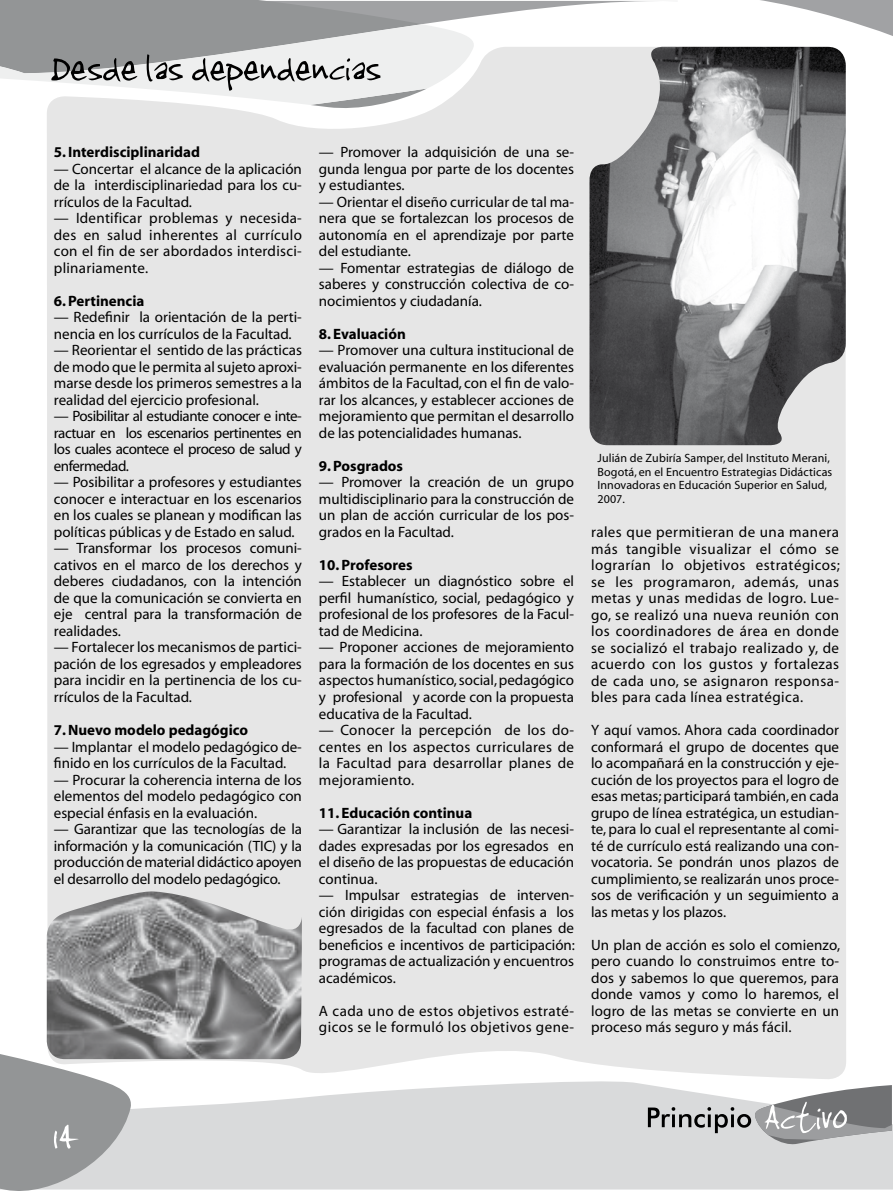
<style>
.page{position:relative;width:893px;height:1191px;background:#fff}
.page>*{position:absolute;margin:0;border:0;box-sizing:border-box;transform-origin:0 0}
.t1{font:52.5px "Jenkinsv 20";color:#000}
.t2{font:52.5px "Jenkinsv 20";color:#fff}
.t3{font:15px/16.5px "Myriad";color:#000;text-align:justify}
.t4{font:700 15px "Myriad";color:#000}
.t5{font:15px/16.5px "Myriad";letter-spacing:.03em;color:#000}
.t6{font:12px/13.5px "Myriad";letter-spacing:.01em;color:#000}
</style>
<div class="page">
<svg style="left:134px;top:1081px;width:514px;height:108px;background:#ddddde"></svg>
<svg style="left:0;top:1054px;width:134px;height:137px;background:#a3a5a6"></svg>
<svg style="left:477px;top:1px;width:187px;height:46px"></svg>
<svg style="left:0;top:0;width:477px;height:81px;background:#a3a5a6"></svg>
<svg style="left:664px;top:0;width:229px;height:47px"></svg>
<svg style="left:648px;top:1085px;width:245px;height:104px;background:#c4c5c6"></svg>
<div style="left:47px;top:47px;width:799px;height:1033px;background:#e6e6e6"></div>
<img style="left:589px;top:47px;width:257px;height:398px">
<img style="left:47px;top:890px;width:254px;height:169px">
<h1 class="t1" style="left:49px;top:38px;width:331px">Desde las dependencias</h1>
<p class="t4" style="left:54px;top:144px;width:148px">5. Interdisciplinaridad</p>
<p class="t3" style="left:54px;top:161px;width:250px">— Concertar el alcance de la aplicación de la interdisciplinariedad para los cu&shy;rrículos de la Facultad.</p>
<p class="t3" style="left:54px;top:211px;width:250px">— Identificar problemas y necesida&shy;des en salud inherentes al currículo con el fin de ser abordados interdisci&shy;plinariamente.</p>
<p class="t4" style="left:54px;top:293px;width:92px">6. Pertinencia</p>
<p class="t3" style="left:54px;top:310px;width:250px">— Redefinir la orientación de la perti&shy;nencia en los currículos de la Facultad.</p>
<p class="t3" style="left:54px;top:343px;width:250px">— Reorientar el sentido de las prácticas de modo que le permita al sujeto aproxi&shy;marse desde los primeros semestres a la realidad del ejercicio profesional.</p>
<p class="t3" style="left:54px;top:409px;width:250px">— Posibilitar al estudiante conocer e inte&shy;ractuar en los escenarios pertinentes en los cuales acontece el proceso de salud y enfermedad.</p>
<p class="t3" style="left:54px;top:475px;width:250px">— Posibilitar a profesores y estudiantes conocer e interactuar en los escenarios en los cuales se planean y modifican las políticas públicas y de Estado en salud.</p>
<p class="t3" style="left:54px;top:541px;width:250px">— Transformar los procesos comuni&shy;cativos en el marco de los derechos y deberes ciudadanos, con la intención de que la comunicación se convierta en eje central para la transformación de realidades.</p>
<p class="t3" style="left:54px;top:640px;width:250px">— Fortalecer los mecanismos de partici&shy;pación de los egresados y empleadores para incidir en la pertinencia de los cu&shy;rrículos de la Facultad.</p>
<p class="t4" style="left:54px;top:722px;width:196px">7. Nuevo modelo pedagógico</p>
<p class="t3" style="left:54px;top:739px;width:250px">— Implantar el modelo pedagógico de&shy;finido en los currículos de la Facultad.</p>
<p class="t3" style="left:54px;top:772px;width:250px">— Procurar la coherencia interna de los elementos del modelo pedagógico con especial énfasis en la evaluación.</p>
<p class="t3" style="left:54px;top:821px;width:250px">— Garantizar que las tecnologías de la información y la comunicación (TIC) y la producción de material didáctico apoyen el desarrollo del modelo pedagógico.</p>
<p class="t3" style="left:319px;top:145px;width:257px">— Promover la adquisición de una se&shy;gunda lengua por parte de los docentes y estudiantes.</p>
<p class="t3" style="left:319px;top:194px;width:257px">— Orientar el diseño curricular de tal ma&shy;nera que se fortalezcan los procesos de autonomía en el aprendizaje por parte del estudiante.</p>
<p class="t3" style="left:319px;top:260px;width:257px">— Fomentar estrategias de diálogo de saberes y construcción colectiva de co&shy;nocimientos y ciudadanía.</p>
<p class="t4" style="left:319px;top:326px;width:88px">8. Evaluación</p>
<p class="t3" style="left:319px;top:343px;width:257px">— Promover una cultura institucional de evaluación permanente en los diferentes ámbitos de la Facultad, con el fin de valo&shy;rar los alcances, y establecer acciones de mejoramiento que permitan el desarrollo de las potencialidades humanas.</p>
<p class="t4" style="left:319px;top:458px;width:86px">9. Posgrados</p>
<p class="t3" style="left:319px;top:475px;width:257px">— Promover la creación de un grupo multidisciplinario para la construcción de un plan de acción curricular de los pos&shy;grados en la Facultad.</p>
<p class="t4" style="left:319px;top:557px;width:95px">10. Profesores</p>
<p class="t3" style="left:319px;top:574px;width:257px">— Establecer un diagnóstico sobre el perfil humanístico, social, pedagógico y profesional de los profesores de la Facul&shy;tad de Medicina.</p>
<p class="t3" style="left:319px;top:640px;width:257px">— Proponer acciones de mejoramiento para la formación de los docentes en sus aspectos humanístico, social, pedagógico y profesional y acorde con la propuesta educativa de la Facultad.</p>
<p class="t3" style="left:319px;top:722px;width:257px">— Conocer la percepción de los do&shy;centes en los aspectos curriculares de la Facultad para desarrollar planes de mejoramiento.</p>
<p class="t4" style="left:319px;top:804px;width:155px">11. Educación continua</p>
<p class="t3" style="left:319px;top:821px;width:257px">— Garantizar la inclusión de las necesi&shy;dades expresadas por los egresados en el diseño de las propuestas de educación continua.</p>
<p class="t3" style="left:319px;top:887px;width:258px">— Impulsar estrategias de interven&shy;ción dirigidas con especial énfasis a los egresados de la facultad con planes de beneficios e incentivos de participación: programas de actualización y encuentros académicos.</p>
<p class="t5" style="left:319px;top:1003px;width:257px">A cada uno de estos objetivos estraté&shy;gicos se le formuló los objetivos gene-</p>
<p class="t6" style="left:597px;top:452px;width:236px">Julián de Zubiría Samper, del Instituto Merani, Bogotá, en el Encuentro Estrategias Didácticas Innovadoras en Educación Superior en Salud, 2007.</p>
<p class="t3" style="left:591px;top:524px;width:250px">rales que permitieran de una manera más tangible visualizar el cómo se lograrían lo objetivos estratégicos; se les programaron, además, unas metas y unas medidas de logro. Lue&shy;go, se realizó una nueva reunión con los coordinadores de área en donde se socializó el trabajo realizado y, de acuerdo con los gustos y fortalezas de cada uno, se asignaron responsa&shy;bles para cada línea estratégica.</p>
<p class="t3" style="left:591px;top:722px;width:250px">Y aquí vamos. Ahora cada coordinador conformará el grupo de docentes que lo acompañará en la construcción y eje&shy;cución de los proyectos para el logro de esas metas; participará también, en cada grupo de línea estratégica, un estudian&shy;te, para lo cual el representante al comi&shy;té de currículo está realizando una con&shy;vocatoria. Se pondrán unos plazos de cumplimiento, se realizarán unos proce&shy;sos de verificación y un seguimiento a las metas y los plazos.</p>
<p class="t3" style="left:591px;top:937px;width:251px">Un plan de acción es solo el comienzo, pero cuando lo construimos entre to&shy;dos y sabemos lo que queremos, para donde vamos y como lo haremos, el logro de las metas se convierte en un proceso más seguro y más fácil.</p>
<h1 class="t2" style="left:52px;top:1106px;width:27px">14</h1>
</div>
